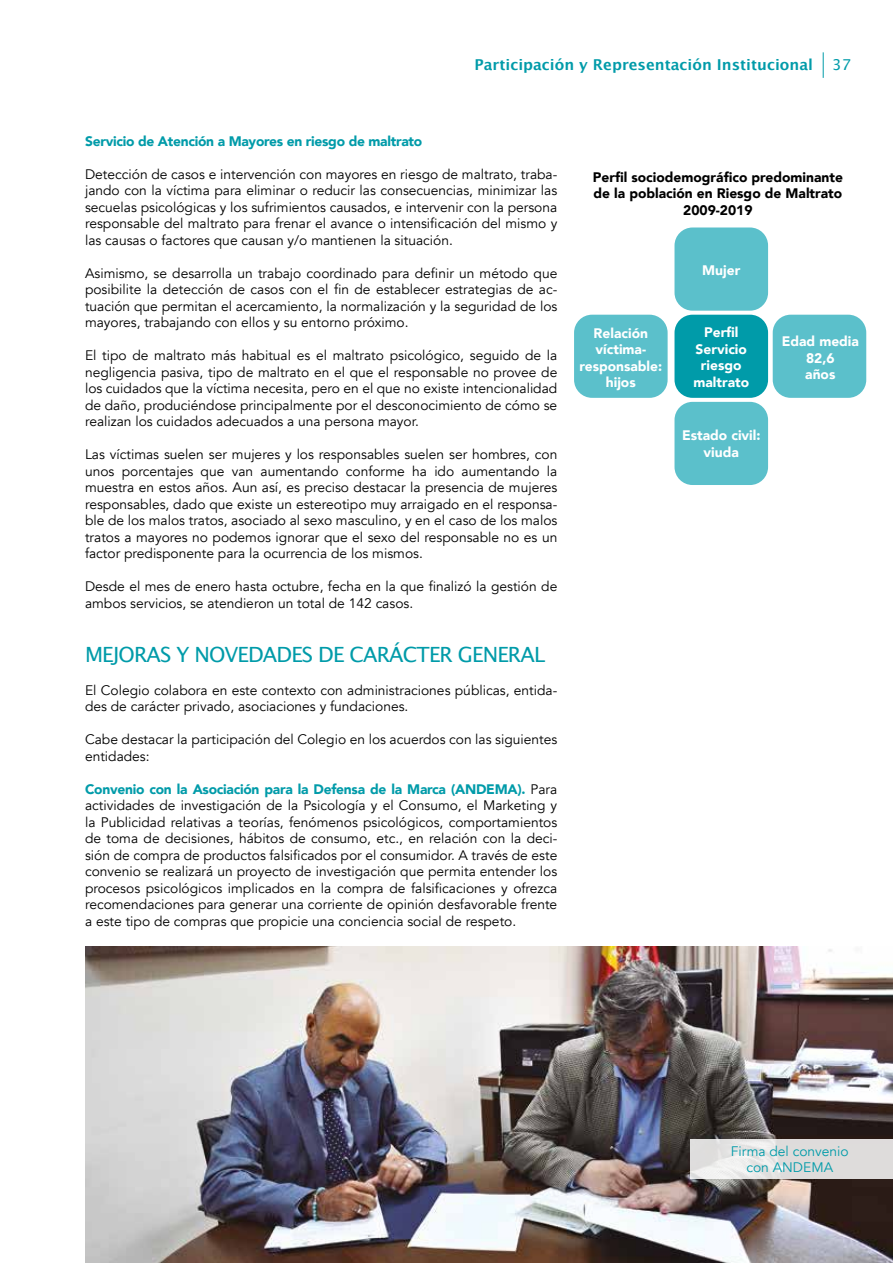
<style>
.page{position:relative;width:893px;height:1263px;background:#fff}
.page>*{position:absolute;margin:0;border:0;box-sizing:border-box;transform-origin:0 0}
.t1{font:21px "Lucida Grande";letter-spacing:-.04em;color:#009ba9}
.t2{font:700 15px "Lucida Grande";color:#009ba9}
.t3{font:15px "Lucida Grande";color:#009ba9}
.t4{font:13.8px/16.5px "Avenir";color:#000;text-align:justify}
.t5{font:900 13.8px/16.5px "Avenir";color:#fff;text-align:center}
.t6{font:900 13.8px/16.5px "Avenir";color:#000;text-align:center}
.t7{font:900 13.8px "Avenir";letter-spacing:-.02em;color:#009ba9}
.t8{font:13.8px/16.5px "Avenir";color:#009ba9;text-align:center}
.s1{font-weight:900;color:#009ba9}
</style>
<div class="page">
<svg style="left:823px;top:52px;width:1px;height:26px"></svg>
<div style="left:674px;top:315px;width:94px;height:83px;background:#009ba9;border-radius:18px"></div>
<div style="left:674px;top:402px;width:94px;height:83px;background:#5bc0cb;border-radius:18px"></div>
<div style="left:773px;top:315px;width:93px;height:83px;background:#5bc0cb;border-radius:18px"></div>
<div style="left:574px;top:315px;width:94px;height:83px;background:#5bc0cb;border-radius:18px"></div>
<div style="left:674px;top:227px;width:94px;height:84px;background:#5bc0cb;border-radius:18px"></div>
<img style="left:85px;top:947px;width:808px;height:316px">
<svg style="left:690px;top:1140px;width:203px;height:39px;background:#e2e0e0"></svg>
<p class="t2" style="left:475px;top:53px;width:340px">Participación y Representación Institucional</p>
<p class="t3" style="left:832px;top:56px;width:20px">37</p>
<p class="t7" style="left:85px;top:129px;width:339px">Servicio de Atención a Mayores en riesgo de maltrato</p>
<p class="t4" style="left:85px;top:166px;width:474px">Detección de casos e intervención con mayores en riesgo de maltrato, traba&shy;jando con la víctima para eliminar o reducir las consecuencias, minimizar las secuelas psicológicas y los sufrimientos causados, e intervenir con la persona responsable del maltrato para frenar el avance o intensificación del mismo y las causas o factores que causan y/o mantienen la situación.</p>
<p class="t4" style="left:85px;top:265px;width:474px">Asimismo, se desarrolla un trabajo coordinado para definir un método que posibilite la detección de casos con el fin de establecer estrategias de ac&shy;tuación que permitan el acercamiento, la normalización y la seguridad de los mayores, trabajando con ellos y su entorno próximo.</p>
<p class="t4" style="left:85px;top:347px;width:474px">El tipo de maltrato más habitual es el maltrato psicológico, seguido de la negligencia pasiva, tipo de maltrato en el que el responsable no provee de los cuidados que la víctima necesita, pero en el que no existe intencionalidad de daño, produciéndose principalmente por el desconocimiento de cómo se realizan los cuidados adecuados a una persona mayor.</p>
<p class="t4" style="left:85px;top:446px;width:474px">Las víctimas suelen ser mujeres y los responsables suelen ser hombres, con unos porcentajes que van aumentando conforme ha ido aumentando la muestra en estos años. Aun así, es preciso destacar la presencia de mujeres responsables, dado que existe un estereotipo muy arraigado en el responsa&shy;ble de los malos tratos, asociado al sexo masculino, y en el caso de los malos tratos a mayores no podemos ignorar que el sexo del responsable no es un factor predisponente para la ocurrencia de los mismos.</p>
<p class="t4" style="left:85px;top:578px;width:474px">Desde el mes de enero hasta octubre, fecha en la que finalizó la gestión de ambos servicios, se atendieron un total de 142 casos.</p>
<h1 class="t1" style="left:85px;top:642px;width:462px">MEJORAS Y NOVEDADES DE CARÁCTER GENERAL</h1>
<p class="t4" style="left:85px;top:682px;width:474px">El Colegio colabora en este contexto con administraciones públicas, entida&shy;des de carácter privado, asociaciones y fundaciones.</p>
<p class="t4" style="left:85px;top:731px;width:474px">Cabe destacar la participación del Colegio en los acuerdos con las siguientes entidades:</p>
<p class="t4" style="left:85px;top:781px;width:474px"><span class="s1">Convenio con la Asociación para la Defensa de la Marca (ANDEMA).</span> Para actividades de investigación de la Psicología y el Consumo, el Marketing y la Publicidad relativas a teorías, fenómenos psicológicos, comportamientos de toma de decisiones, hábitos de consumo, etc., en relación con la deci&shy;sión de compra de productos falsificados por el consumidor. A través de este convenio se realizará un proyecto de investigación que permita entender los procesos psicológicos implicados en la compra de falsificaciones y ofrezca recomendaciones para generar una corriente de opinión desfavorable frente a este tipo de compras que propicie una conciencia social de respeto.</p>
<p class="t6" style="left:593px;top:168px;width:252px">Perfil sociodemográfico predominante de la población en Riesgo de Maltrato<br>2009-2019</p>
<p class="t5" style="left:579px;top:324px;width:84px">Relación víctima&shy;responsable: hijos</p>
<p class="t5" style="left:702px;top:262px;width:40px">Mujer</p>
<p class="t5" style="left:693px;top:324px;width:57px">Perfil<br>Servicio riesgo maltrato</p>
<p class="t5" style="left:782px;top:333px;width:79px">Edad media<br>82,6<br>años</p>
<p class="t5" style="left:682px;top:427px;width:80px">Estado civil: viuda</p>
<p class="t8" style="left:731px;top:1143px;width:119px">Firma del convenio con ANDEMA</p>
</div>
